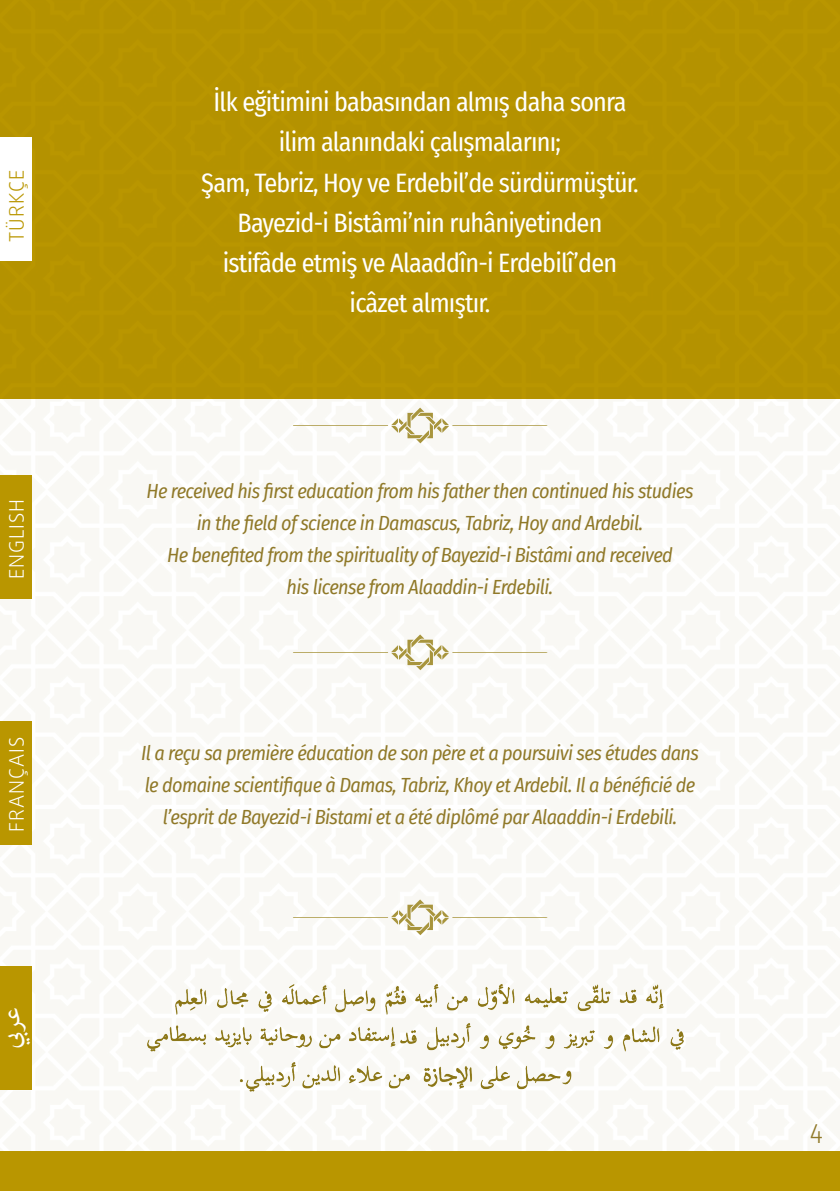
<style>
.page{position:relative;width:840px;height:1191px;background:#fff}
.page>*{position:absolute;margin:0;border:0;box-sizing:border-box;transform-origin:0 0}
.t1{font:36px "Adobe Arabic";color:#fff}
.t2{font:300 28px "Fira Sans Condensed";color:#907929}
.t3{font:26px "Fira Sans Condensed";letter-spacing:-.03em;color:#fff}
.t4{font:italic 20px "Fira Sans Condensed";letter-spacing:-.03em;color:#907929}
.t5{font:300 20px "Daxline Pro";letter-spacing:.05em;color:#fff}
.t6{font:300 20px "Daxline Pro";letter-spacing:.05em;color:#b99600}
</style>
<div class="page">
<div style="left:0;top:0;width:839px;height:1191px;background:#f9f8f4"></div>
<div style="left:0;top:1151px;width:839px;height:40px;background:#b99600"></div>
<div style="left:0;top:0;width:839px;height:399px;background:#b99600"></div>
<svg style="left:292px;top:407px;width:255px;height:36px"></svg>
<svg style="left:292px;top:634px;width:255px;height:36px"></svg>
<div style="left:0;top:475px;width:32px;height:124px;background:#b99600"></div>
<div style="left:0;top:720px;width:32px;height:124px;background:#b99600"></div>
<div style="left:0;top:137px;width:32px;height:124px;background:#fff"></div>
<img style="left:72px;top:924px;width:695px;height:227px">
<svg style="left:292px;top:899px;width:255px;height:36px"></svg>
<div style="left:0;top:966px;width:32px;height:124px;background:#b99600"></div>
<p class="t6" style="left:5px;top:242px;width:74px;rotate:-90deg">TÜRKÇE</p>
<p class="t5" style="left:5px;top:579px;width:82px;rotate:-90deg">ENGLISH</p>
<p class="t5" style="left:5px;top:831px;width:96px;rotate:-90deg">FRANÇAIS</p>
<h1 class="t1" style="left:-14px;top:1049px;width:44px;rotate:-90deg">عري ب</h1>
<p class="t3" style="left:213px;top:83px;width:414px">İlk eğitimini babasından almış daha sonra</p>
<p class="t3" style="left:279px;top:123px;width:284px">ilim alanındaki çalışmalarını;</p>
<p class="t3" style="left:201px;top:163px;width:438px">Şam, Tebriz, Hoy ve Erdebil’de sürdürmüştür.</p>
<p class="t3" style="left:237px;top:203px;width:366px">Bayezid-i Bistâmi’nin ruhâniyetinden</p>
<p class="t3" style="left:223px;top:243px;width:395px">istifâde etmiş ve Alaaddîn-i Erdebilî’den</p>
<p class="t3" style="left:349px;top:283px;width:142px">icâzet almıştır.</p>
<p class="t4" style="left:146px;top:476px;width:548px">He received his first education from his father then continued his studies</p>
<p class="t4" style="left:197px;top:508px;width:447px">in the field of science in Damascus, Tabriz, Hoy and Ardebil.</p>
<p class="t4" style="left:167px;top:540px;width:506px">He benefited from the spirituality of Bayezid-i Bistâmi and received</p>
<p class="t4" style="left:286px;top:572px;width:268px">his license from Alaaddin-i Erdebili.</p>
<p class="t4" style="left:141px;top:738px;width:559px">Il a reçu sa première éducation de son père et a poursuivi ses études dans</p>
<p class="t4" style="left:145px;top:770px;width:551px">le domaine scientifique à Damas, Tabriz, Khoy et Ardebil. Il a bénéficié de</p>
<p class="t4" style="left:163px;top:802px;width:515px">l’esprit de Bayezid-i Bistami et a été diplômé par Alaaddin-i Erdebili.</p>
<p class="t2" style="left:809px;top:1113px;width:15px">4</p>
</div>
